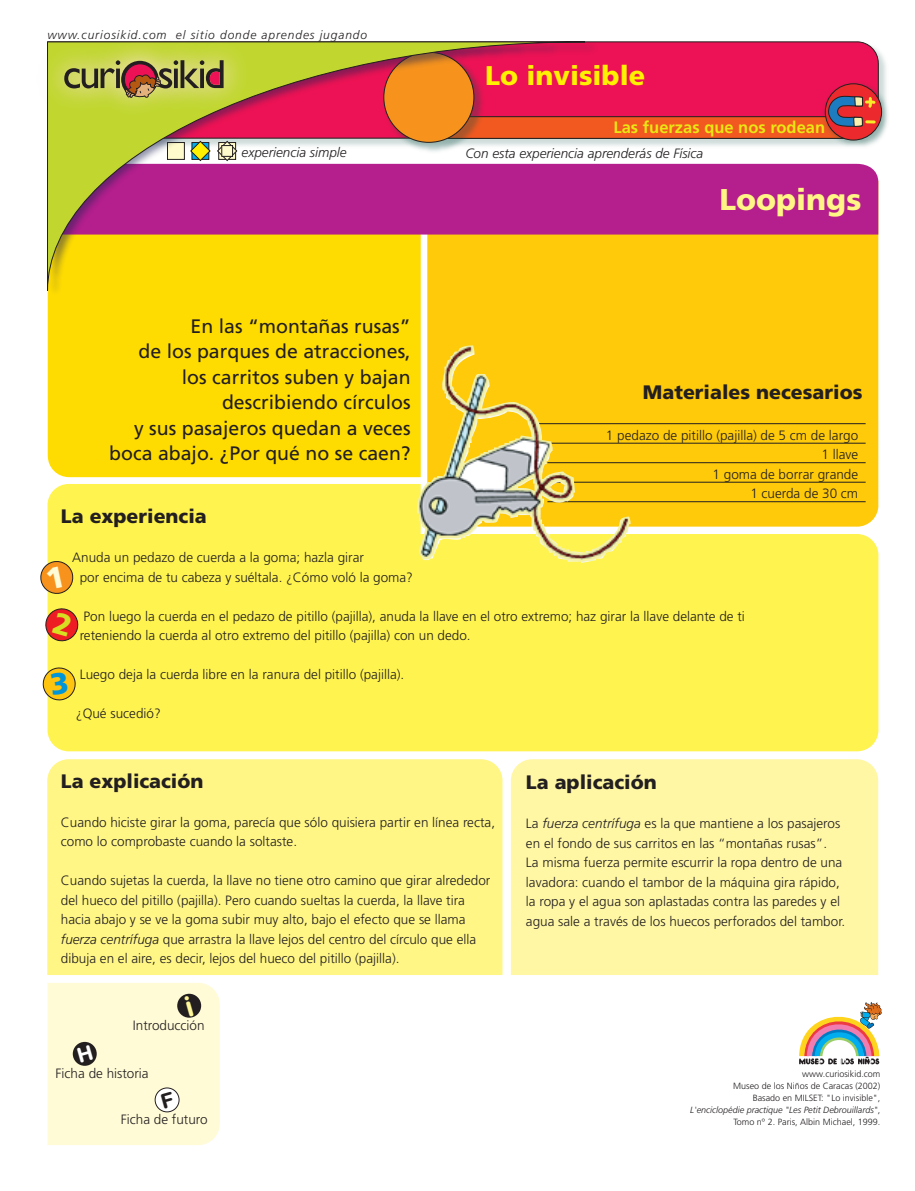
<style>
.page{position:relative;width:915px;height:1191px;background:#fff}
.page>*{position:absolute;margin:0;border:0;box-sizing:border-box;transform-origin:0 0}
.t1{font:900 30px "Frutiger";color:#fff685}
.t2{font:900 27px "Frutiger";color:#fff101}
.t3{font:19.5px/25.5px "Frutiger";color:#231f20;text-align:right}
.t4{font:900 19.5px "Frutiger";color:#231f20}
.t5{font:700 16.5px "Frutiger";color:#eae712}
.t6{font:300 13.5px/19.5px "Frutiger";color:#231f20}
.t7{font:italic 300 13.5px "Frutiger";color:#231f20}
.t8{font:italic 300 12px "Frutiger";letter-spacing:.075em;color:#231f20}
.t9{font:300 9px/12px "Frutiger";color:#231f20;text-align:right}
.s1{font-style:italic}
</style>
<div class="page">
<div style="left:511px;top:759px;width:366px;height:216px;background:#fff7a4"></div>
<div style="left:47px;top:759px;width:455px;height:216px;background:#fff685"></div>
<div style="left:47px;top:484px;width:831px;height:267px;background:#fff34f"></div>
<div style="left:427px;top:234px;width:451px;height:292px;background:#feca0a"></div>
<div style="left:48px;top:296px;width:372px;height:181px;background:#ffdc01"></div>
<div style="left:599px;top:164px;width:279px;height:70px;background:#b41e8d"></div>
<img style="left:599px;top:51px;width:287px;height:95px">
<div style="left:599px;top:41px;width:279px;height:54px;background:#ed1255"></div>
<hr style="left:535px;top:423px;width:330px;height:1px;background:#231f20">
<hr style="left:547px;top:443px;width:318px;height:1px;background:#231f20">
<hr style="left:547px;top:462px;width:318px;height:1px;background:#231f20">
<hr style="left:547px;top:482px;width:318px;height:1px;background:#231f20">
<hr style="left:547px;top:501px;width:318px;height:1px;background:#231f20">
<svg style="left:799px;top:1002px;width:82px;height:62px"></svg>
<img style="left:821px;top:81px;width:67px;height:66px">
<img style="left:47px;top:41px;width:552px;height:255px">
<svg style="left:47px;top:41px;width:538px;height:250px;background:#d67b59"></svg>
<img style="left:47px;top:41px;width:10px;height:104px">
<img style="left:57px;top:41px;width:5px;height:104px">
<img style="left:217px;top:41px;width:65px;height:104px">
<img style="left:62px;top:41px;width:155px;height:111px">
<svg style="left:64px;top:60px;width:159px;height:38px;background:#a2914b"></svg>
<div style="left:824px;top:84px;width:57px;height:56px;background:#ec2a2d;border:1px solid #231f20;border-radius:50%"></div>
<svg style="left:420px;top:95px;width:459px;height:44px;background:#de4139"></svg>
<img style="left:415px;top:345px;width:215px;height:218px">
<svg style="left:40px;top:559px;width:34px;height:36px"></svg>
<svg style="left:45px;top:607px;width:34px;height:35px"></svg>
<div style="left:48px;top:983px;width:172px;height:162px;background:#fffbd6"></div>
<svg style="left:42px;top:666px;width:34px;height:35px"></svg>
<p class="t8" style="left:47px;top:28px;width:321px">www.curiosikid.com el sitio donde aprendes jugando</p>
<p class="t7" style="left:241px;top:144px;width:106px">experiencia simple</p>
<h3 class="t3" style="left:109px;top:313px;width:303px">En las “montañas rusas”<br>de los parques de atracciones, los carritos suben y bajan describiendo círculos<br>y sus pasajeros quedan a veces boca abajo. ¿Por qué no se caen?</h3>
<h2 class="t2" style="left:485px;top:59px;width:161px">Lo invisible</h2>
<p class="t5" style="left:613px;top:118px;width:213px">Las fuerzas que nos rodean</p>
<p class="t7" style="left:465px;top:146px;width:239px">Con esta experiencia aprenderás de Física</p>
<h1 class="t1" style="left:719px;top:182px;width:143px">Loopings</h1>
<h3 class="t4" style="left:642px;top:380px;width:221px">Materiales necesarios</h3>
<p class="t6" style="left:605px;top:425px;width:254px;text-align:right">1 pedazo de pitillo (pajilla) de 5 cm de largo<br>1 llave<br>1 goma de borrar grande<br>1 cuerda de 30 cm</p>
<h3 class="t4" style="left:61px;top:504px;width:147px">La experiencia</h3>
<p class="t6" style="left:80px;top:547px;width:335px;text-indent:-8px">Anuda un pedazo de cuerda a la goma; hazla girar<br>por encima de tu cabeza y suéltala. ¿Cómo voló la goma?</p>
<p class="t6" style="left:80px;top:606px;width:666px">Pon luego la cuerda en el pedazo de pitillo (pajilla), anuda la llave en el otro extremo; haz girar la llave delante de ti reteniendo la cuerda al otro extremo del pitillo (pajilla) con un dedo.</p>
<p class="t6" style="left:80px;top:664px;width:326px">Luego deja la cuerda libre en la ranura del pitillo (pajilla).</p>
<p class="t6" style="left:76px;top:703px;width:86px">¿Qué sucedió?</p>
<h3 class="t4" style="left:61px;top:769px;width:144px">La explicación</h3>
<p class="t6" style="left:61px;top:812px;width:435px">Cuando hiciste girar la goma, parecía que sólo quisiera partir en línea recta, como lo comprobaste cuando la soltaste.</p>
<p class="t6" style="left:61px;top:871px;width:431px">Cuando sujetas la cuerda, la llave no tiene otro camino que girar alrededor del hueco del pitillo (pajilla). Pero cuando sueltas la cuerda, la llave tira hacia abajo y se ve la goma subir muy alto, bajo el efecto que se llama <span class="s1">fuerza centrífuga</span> que arrastra la llave lejos del centro del círculo que ella dibuja en el aire, es decir, lejos del hueco del pitillo (pajilla).</p>
<p class="t6" style="left:133px;top:1015px;width:73px">Introducción</p>
<p class="t6" style="left:56px;top:1063px;width:95px">Ficha de historia</p>
<p class="t6" style="left:121px;top:1109px;width:88px">Ficha de futuro</p>
<h3 class="t4" style="left:526px;top:770px;width:132px">La aplicación</h3>
<p class="t6" style="left:526px;top:814px;width:321px">La <span class="s1">fuerza centrífuga</span> es la que mantiene a los pasajeros en el fondo de sus carritos en las “montañas rusas”.<br>La misma fuerza permite escurrir la ropa dentro de una lavadora: cuando el tambor de la máquina gira rápido, la ropa y el agua son aplastadas contra las paredes y el agua sale a través de los huecos perforados del tambor.</p>
<p class="t9" style="left:690px;top:1067px;width:191px">www.curiosikid.com<br>Museo de los Niños de Caracas (2002)<br>Basado en MILSET: "Lo invisible",<br><span class="s1">L'enciclopédie practique "Les Petit Debrouillards"</span>, Tomo nº 2. Paris, Albin Michael, 1999.</p>
</div>
